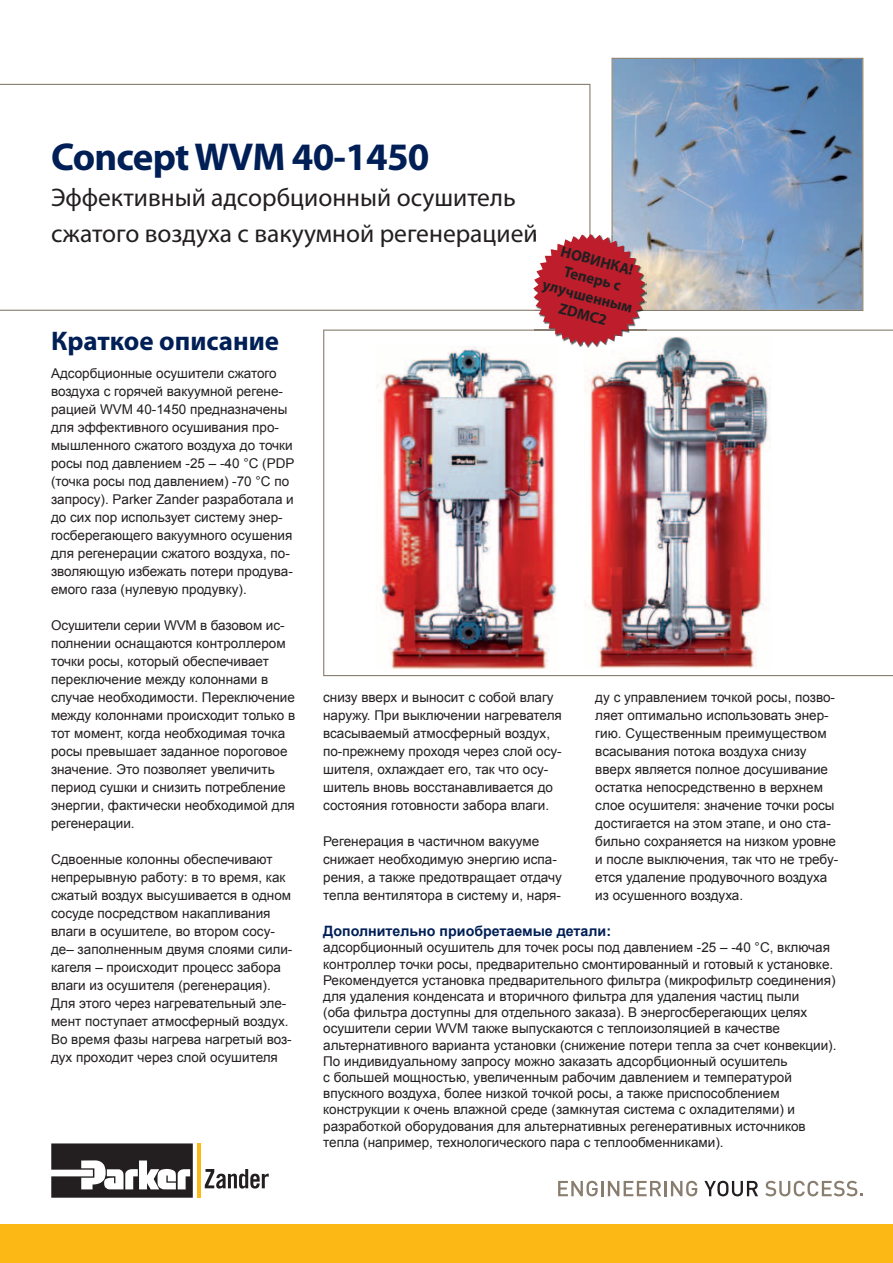
<style>
.page{position:relative;width:893px;height:1263px;background:#fff}
.page>*{position:absolute;margin:0;border:0;box-sizing:border-box;transform-origin:0 0}
.t1{font:700 39px "Myriad Pro";letter-spacing:-.02em;color:#001f56}
.t2{font:700 27px "Myriad Pro";color:#001f56}
.t3{font:25.5px/36px "Myriad Pro";color:#231f20}
.t4{font:700 15.45px/18.5px "Myriad Pro";color:#231f20;text-align:center}
.t5{font:700 14.25px "Arial";color:#001f56}
.t6{font:13.5px/18px "Arial";color:#231f20}
</style>
<div class="page">
<svg style="left:323px;top:330px;width:570px;height:346px"></svg>
<div style="left:0;top:1225px;width:893px;height:38px;background:#fcb814"></div>
<svg style="left:0;top:84px;width:590px;height:227px"></svg>
<svg style="left:558px;top:1181px;width:40px;height:15px"></svg>
<hr style="left:601px;top:1181px;width:3px;height:15px;background:#887d6e">
<svg style="left:608px;top:1181px;width:53px;height:15px"></svg>
<hr style="left:664px;top:1181px;width:3px;height:15px;background:#887d6e">
<svg style="left:671px;top:1181px;width:26px;height:15px"></svg>
<svg style="left:704px;top:1181px;width:54px;height:15px"></svg>
<svg style="left:765px;top:1181px;width:98px;height:15px"></svg>
<svg style="left:205px;top:1169px;width:64px;height:19px"></svg>
<svg style="left:51px;top:1143px;width:142px;height:54px"></svg>
<hr style="left:197px;top:1143px;width:3px;height:54px;background:#fcb814">
<svg style="left:611px;top:58px;width:252px;height:253px"></svg>
<img style="left:584px;top:337px;width:187px;height:332px">
<img style="left:376px;top:346px;width:181px;height:323px">
<img style="left:645px;top:235px;width:1px;height:76px">
<svg style="left:533px;top:234px;width:112px;height:113px"></svg>
<h1 class="t1" style="left:51px;top:131px;width:380px">Concept WVM 40-1450</h1>
<h3 class="t3" style="left:51px;top:179px;width:488px">Эффективный адсорбционный осушитель сжатого воздуха с вакуумной регенерацией</h3>
<p class="t4" style="left:555px;top:239px;width:94px;rotate:15deg">НОВИНКА!<br>Теперь с улучшенным<br>ZDMC2</p>
<h2 class="t2" style="left:51px;top:323px;width:230px">Краткое описание</h2>
<p class="t6" style="left:51px;top:364px;width:245px">Адсорбционные осушители сжатого воздуха с горячей вакуумной регене&shy;рацией WVM 40-1450 предназначены для эффективного осушивания про&shy;мышленного сжатого воздуха до точки росы под давлением -25 – -40 °C (PDP (точка росы под давлением) -70 °C по запросу). Parker Zander разработала и до сих пор использует систему энер&shy;госберегающего вакуумного осушения для регенерации сжатого воздуха, по&shy;зволяющую избежать потери продува&shy;емого газа (нулевую продувку).</p>
<p class="t6" style="left:51px;top:616px;width:246px">Осушители серии WVM в базовом ис&shy;полнении оснащаются контроллером точки росы, который обеспечивает переключение между колоннами в случае необходимости. Переключение между колоннами происходит только в тот момент, когда необходимая точка росы превышает заданное пороговое значение. Это позволяет увеличить период сушки и снизить потребление энергии, фактически необходимой для регенерации.</p>
<p class="t6" style="left:51px;top:850px;width:243px">Сдвоенные колонны обеспечивают непрерывную работу: в то время, как сжатый воздух высушивается в одном сосуде посредством накапливания влаги в осушителе, во втором сосу&shy;де– заполненным двумя слоями сили&shy;кагеля – происходит процесс забора влаги из осушителя (регенерация).<br>Для этого через нагревательный эле&shy;мент поступает атмосферный воздух.<br>Во время фазы нагрева нагретый воз&shy;дух проходит через слой осушителя</p>
<p class="t6" style="left:323px;top:688px;width:240px">снизу вверх и выносит с собой влагу наружу. При выключении нагревателя всасываемый атмосферный воздух, по-прежнему проходя через слой осу&shy;шителя, охлаждает его, так что осу&shy;шитель вновь восстанавливается до состояния готовности забора влаги.</p>
<p class="t6" style="left:323px;top:832px;width:240px">Регенерация в частичном вакууме снижает необходимую энергию испа&shy;рения, а также предотвращает отдачу тепла вентилятора в систему и, наря-</p>
<p class="t6" style="left:595px;top:688px;width:244px">ду с управлением точкой росы, позво&shy;ляет оптимально использовать энер&shy;гию. Существенным преимуществом всасывания потока воздуха снизу вверх является полное досушивание остатка непосредственно в верхнем слое осушителя: значение точки росы достигается на этом этапе, и оно ста&shy;бильно сохраняется на низком уровне и после выключения, так что не требу&shy;ется удаление продувочного воздуха из осушенного воздуха.</p>
<p class="t5" style="left:323px;top:921px;width:289px">Дополнительно приобретаемые детали:</p>
<p class="t6" style="left:323px;top:940px;width:515px;line-height:16.2px">адсорбционный осушитель для точек росы под давлением -25 – -40 °C, включая контроллер точки росы, предварительно смонтированный и готовый к установке.<br>Рекомендуется установка предварительного фильтра (микрофильтр соединения) для удаления конденсата и вторичного фильтра для удаления частиц пыли<br>(оба фильтра доступны для отдельного заказа). В энергосберегающих целях осушители серии WVM также выпускаются с теплоизоляцией в качестве альтернативного варианта установки (снижение потери тепла за счет конвекции).<br>По индивидуальному запросу можно заказать адсорбционный осушитель<br>с большей мощностью, увеличенным рабочим давлением и температурой впускного воздуха, более низкой точкой росы, а также приспособлением конструкции к очень влажной среде (замкнутая система с охладителями) и разработкой оборудования для альтернативных регенеративных источников тепла (например, технологического пара с теплообменниками).</p>
</div>
